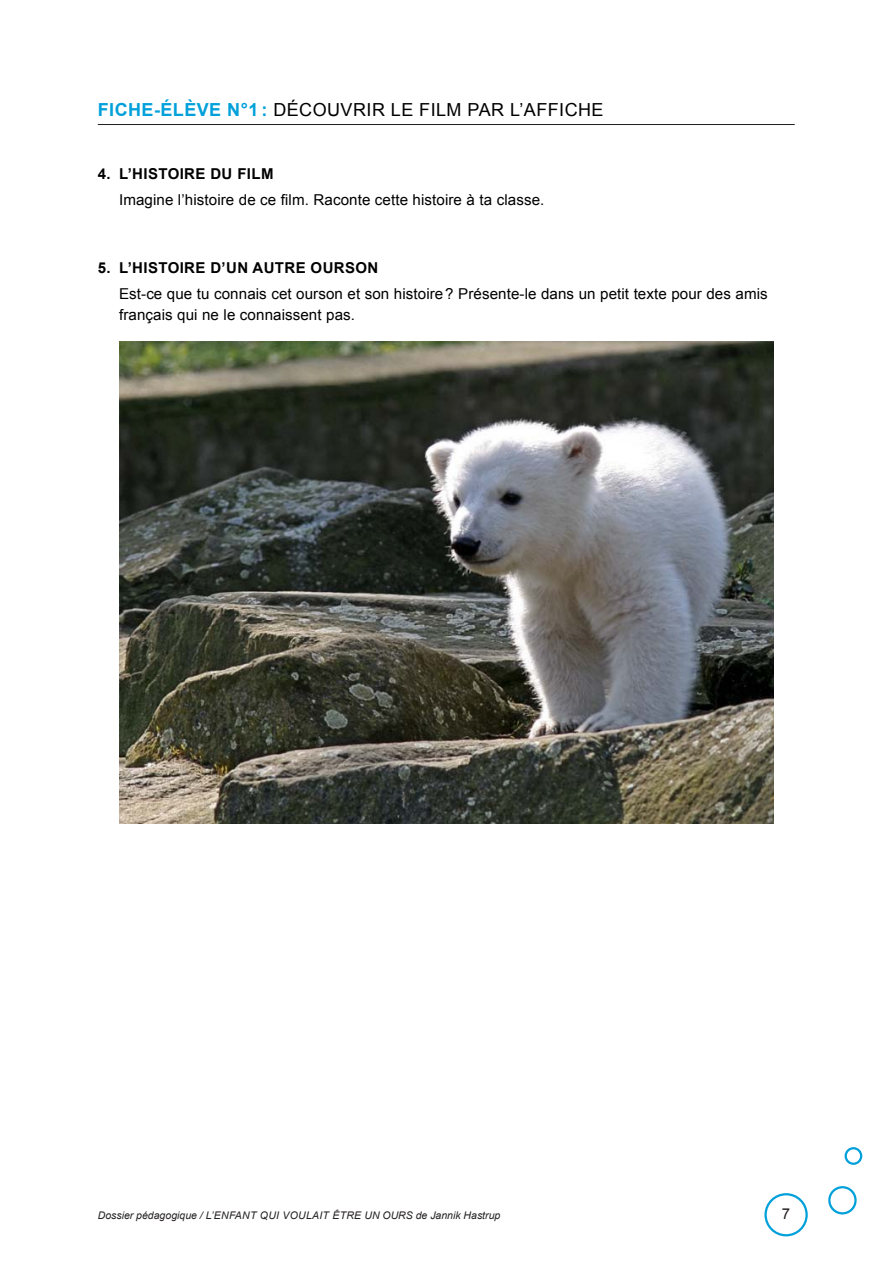
<style>
.page{position:relative;width:893px;height:1263px;background:#fff}
.page>*{position:absolute;margin:0;border:0;box-sizing:border-box;transform-origin:0 0}
.t1{font:18px "Arial";letter-spacing:.025em;color:#000}
.t2{font:700 18px "Arial";letter-spacing:.025em;color:#00a0da}
.t3{font:15px/21px "Arial";letter-spacing:.005em;color:#000}
.t4{font:700 15px "Arial";letter-spacing:.025em;color:#000}
.t5{font:15px "Arial";color:#231f20}
.t6{font:italic 10.5px "Arial";color:#231f20}
.s1{font-weight:700;color:#00a0da}
</style>
<div class="page">
<div style="left:764px;top:1193px;width:44px;height:43px;border:2px solid #00a0da;border-radius:50%"></div>
<div style="left:828px;top:1186px;width:29px;height:28px;border:2px solid #00a0da;border-radius:50%"></div>
<svg style="left:846px;top:1148px;width:15px;height:16px"></svg>
<div style="left:844px;top:1147px;width:18px;height:18px;border:2px solid #00a0da;border-radius:50%"></div>
<hr style="left:98px;top:124px;width:697px;height:1px;background:#231f20">
<img style="left:119px;top:342px;width:655px;height:481px">
<p class="t2" style="left:98px;top:97px;width:100px">FICHE-ÉLÈVE</p>
<p class="t1" style="left:227px;top:97px;width:378px"><span class="s1">N°1 :</span> DÉCOUVRIR LE FILM PAR L’AFFICHE</p>
<p class="t4" style="left:98px;top:163px;width:165px">4. L’HISTOIRE DU FILM</p>
<p class="t3" style="left:119px;top:189px;width:427px">Imagine l’histoire de ce film. Raconte cette histoire à ta classe.</p>
<p class="t4" style="left:98px;top:258px;width:282px">5. L’HISTOIRE D’UN AUTRE OURSON</p>
<p class="t3" style="left:119px;top:284px;width:650px">Est-ce que tu connais cet ourson et son histoire? Présente-le dans un petit texte pour des amis français qui ne le connaissent pas.</p>
<p class="t6" style="left:98px;top:1208px;width:404px">Dossier pédagogique / l’ENFANT QUI VOULAIT ÊTRE UN OURS de Jannik Hastrup</p>
<p class="t5" style="left:782px;top:1203px;width:10px">7</p>
</div>
